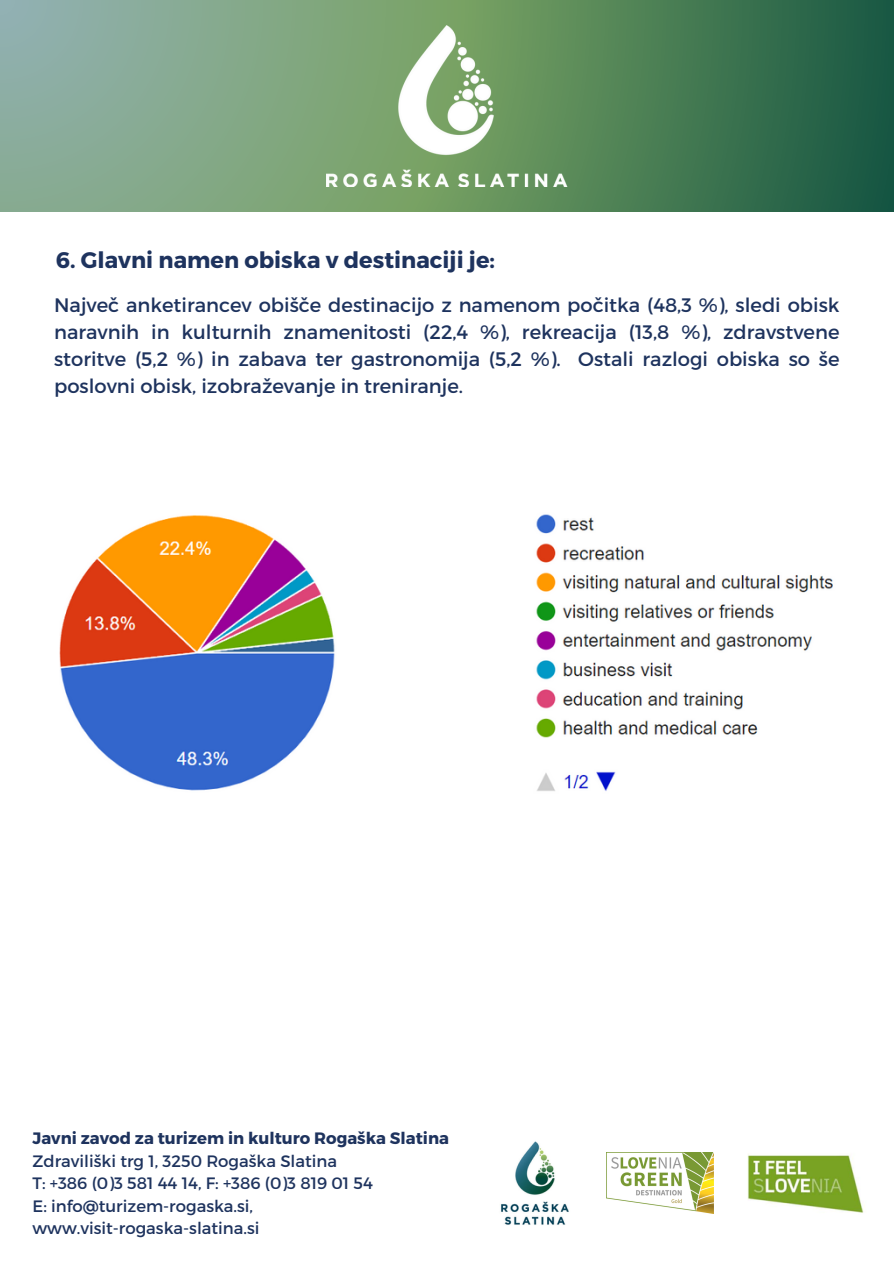
<style>
.page{position:relative;width:894px;height:1264px;background:#fff}
.page>*{position:absolute;margin:0;border:0;box-sizing:border-box;transform-origin:0 0}
.t1{font:700 22.5px "Montserrat";color:#1e335e}
.t2{font:19.5px/27px "Montserrat";color:#1e335e;text-align:justify}
.t3{font:16.5px "Montserrat";color:#1e335e}
.t4{font:700 16.5px "Montserrat";color:#1e335e}
</style>
<div class="page">
<svg style="left:0;top:0;width:893px;height:211px"></svg>
<img style="left:326px;top:25px;width:241px;height:161px">
<img style="left:501px;top:1141px;width:68px;height:84px">
<img style="left:747px;top:1155px;width:118px;height:58px">
<img style="left:606px;top:1152px;width:107px;height:60px">
<img style="left:59px;top:514px;width:774px;height:277px">
<p class="t1" style="left:56px;top:245px;width:440px">6. Glavni namen obiska v destinaciji je:</p>
<p class="t2" style="left:54px;top:291px;width:786px">Največ anketirancev obišče destinacijo z namenom počitka (48,3 %), sledi obisk naravnih in kulturnih znamenitosti (22,4 %), rekreacija (13,8 %), zdravstvene storitve (5,2 %) in zabava ter gastronomija (5,2 %). Ostali razlogi obiska so še poslovni obisk, izobraževanje in treniranje.</p>
<p class="t4" style="left:33px;top:1127px;width:418px">Javni zavod za turizem in kulturo Rogaška Slatina</p>
<p class="t3" style="left:33px;top:1150px;width:306px">Zdraviliški trg 1, 3250 Rogaška Slatina</p>
<p class="t3" style="left:33px;top:1172px;width:342px">T: +386 (0)3 581 44 14, F: +386 (0)3 819 01 54</p>
<p class="t3" style="left:33px;top:1195px;width:222px">E: info@turizem-rogaska.si,</p>
<p class="t3" style="left:33px;top:1217px;width:228px">www.visit-rogaska-slatina.si</p>
</div>
